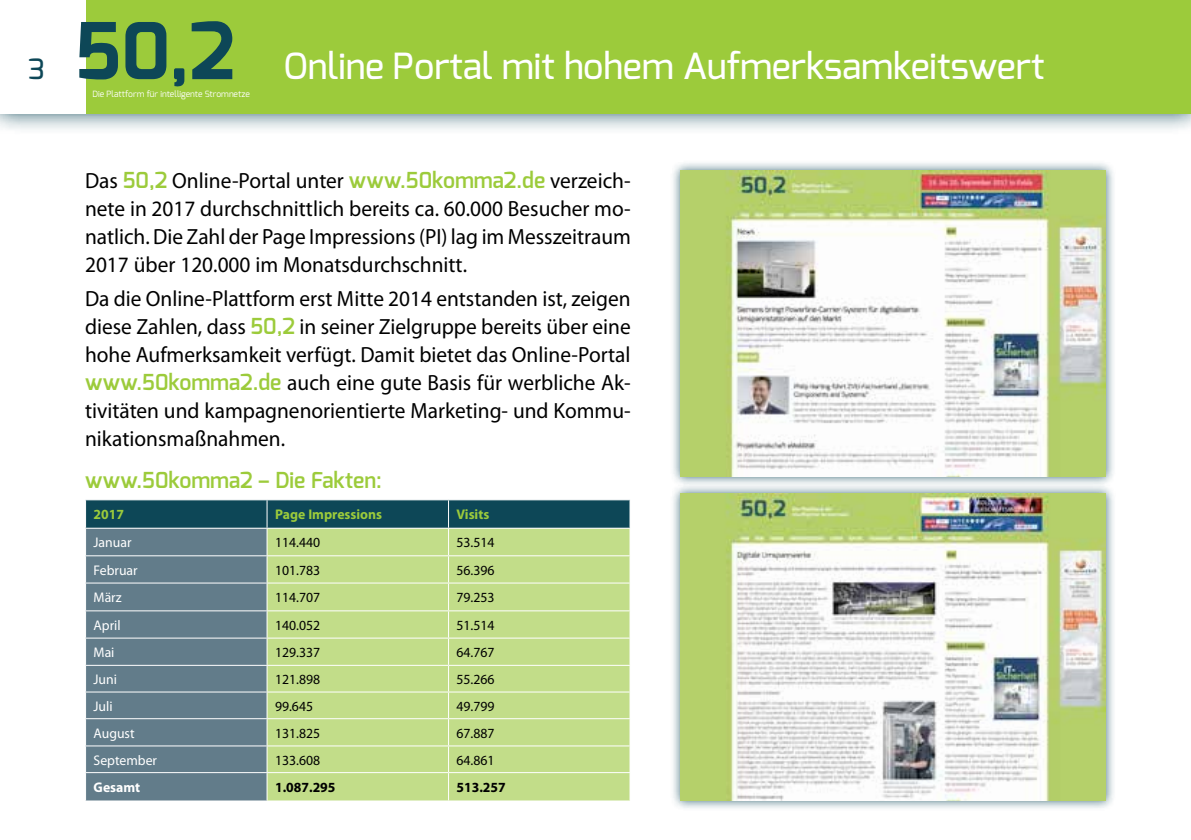
<style>
.page{position:relative;width:1191px;height:840px;background:#fff}
.page>*{position:absolute;margin:0;border:0;box-sizing:border-box;transform-origin:0 0}
.t1{font:700 78px "Exo";color:#0d4757}
.t2{font:500 36px "Exo";color:#fff}
.t3{font:500 28px "Exo";color:#0d4757}
.t4{font:22px/28px "Myriad Pro";color:#000;text-align:justify}
.t5{font:600 22px "Exo";color:#9ccb3b}
.t6{font:14px "Myriad Pro";color:#000}
.t7{font:14px "Myriad Pro";color:#fff}
.t8{font:700 14px "Myriad Pro";color:#9ccb3b}
.t9{font:700 14px "Myriad Pro";color:#000}
.t10{font:700 14px "Myriad Pro";color:#fff}
.t11{font:8.6px "Exo";letter-spacing:.005em;color:#fff}
.s1{font-family:"Exo";font-weight:600;color:#9ccb3b}
</style>
<div class="page">
<div style="left:0;top:0;width:1191px;height:135px;background:#0d4757;opacity:.88"></div>
<div style="left:85px;top:0;width:1106px;height:113px;background:#9ccb3b"></div>
<div style="left:0;top:0;width:85px;height:113px;background:#fff"></div>
<div style="left:670px;top:160px;width:446px;height:327px;background:#0d4757;opacity:.75"></div>
<img style="left:680px;top:170px;width:426px;height:306px">
<div style="left:670px;top:483px;width:446px;height:327px;background:#0d4757;opacity:.75"></div>
<img style="left:680px;top:493px;width:426px;height:306px">
<svg style="left:85px;top:499px;width:545px;height:301px;background:#98b489"></svg>
<h1 class="t1" style="left:75px;top:1px;width:162px">50,2</h1>
<p class="t11" style="left:93px;top:88px;width:159px">Die Plattform für intelligente Stromnetze</p>
<p class="t3" style="left:28px;top:51px;width:18px">3</p>
<h2 class="t2" style="left:283px;top:43px;width:762px">Online Portal mit hohem Aufmerksamkeitswert</h2>
<p class="t4" style="left:85px;top:167px;width:547px">Das <span class="s1">50,2</span> Online-Portal unter <span class="s1">www.50komma2.de</span> verzeich&shy;nete in 2017 durchschnittlich bereits ca. 60.000 Besucher mo&shy;natlich. Die Zahl der Page Impressions (PI) lag im Messzeitraum 2017 über 120.000 im Monatsdurchschnitt.</p>
<p class="t4" style="left:85px;top:284px;width:547px">Da die Online-Plattform erst Mitte 2014 entstanden ist, zeigen diese Zahlen, dass <span class="s1">50,2</span> in seiner Zielgruppe bereits über eine hohe Aufmerksamkeit verfügt. Damit bietet das Online-Portal <span class="s1">www.50komma2.de</span> auch eine gute Basis für werbliche Ak&shy;tivitäten und kampagnenorientierte Marketing- und Kommu&shy;nikationsmaßnahmen.</p>
<p class="t5" style="left:85px;top:465px;width:298px">www.50komma2 – Die Fakten:</p>
<p class="t8" style="left:94px;top:506px;width:32px">2017</p>
<p class="t8" style="left:275px;top:506px;width:109px">Page Impressions</p>
<p class="t8" style="left:456px;top:506px;width:34px">Visits</p>
<p class="t7" style="left:94px;top:534px;width:39px">Januar</p>
<p class="t6" style="left:275px;top:534px;width:47px">114.440</p>
<p class="t6" style="left:456px;top:534px;width:40px">53.514</p>
<p class="t7" style="left:94px;top:562px;width:46px">Februar</p>
<p class="t6" style="left:275px;top:562px;width:47px">101.783</p>
<p class="t6" style="left:456px;top:562px;width:40px">56.396</p>
<p class="t7" style="left:94px;top:589px;width:30px">März</p>
<p class="t6" style="left:275px;top:589px;width:47px">114.707</p>
<p class="t6" style="left:456px;top:589px;width:40px">79.253</p>
<p class="t7" style="left:94px;top:617px;width:29px">April</p>
<p class="t6" style="left:275px;top:617px;width:47px">140.052</p>
<p class="t6" style="left:456px;top:617px;width:40px">51.514</p>
<p class="t7" style="left:94px;top:644px;width:22px">Mai</p>
<p class="t6" style="left:275px;top:644px;width:47px">129.337</p>
<p class="t6" style="left:456px;top:644px;width:40px">64.767</p>
<p class="t7" style="left:94px;top:671px;width:25px">Juni</p>
<p class="t6" style="left:275px;top:671px;width:47px">121.898</p>
<p class="t6" style="left:456px;top:671px;width:40px">55.266</p>
<p class="t7" style="left:94px;top:697px;width:21px">Juli</p>
<p class="t6" style="left:275px;top:697px;width:40px">99.645</p>
<p class="t6" style="left:456px;top:697px;width:40px">49.799</p>
<p class="t7" style="left:94px;top:724px;width:42px">August</p>
<p class="t6" style="left:275px;top:724px;width:47px">131.825</p>
<p class="t6" style="left:456px;top:724px;width:40px">67.887</p>
<p class="t7" style="left:94px;top:751px;width:65px">September</p>
<p class="t6" style="left:275px;top:751px;width:47px">133.608</p>
<p class="t6" style="left:456px;top:751px;width:40px">64.861</p>
<p class="t10" style="left:94px;top:779px;width:48px">Gesamt</p>
<p class="t9" style="left:275px;top:779px;width:62px">1.087.295</p>
<p class="t9" style="left:456px;top:779px;width:51px">513.257</p>
</div>
